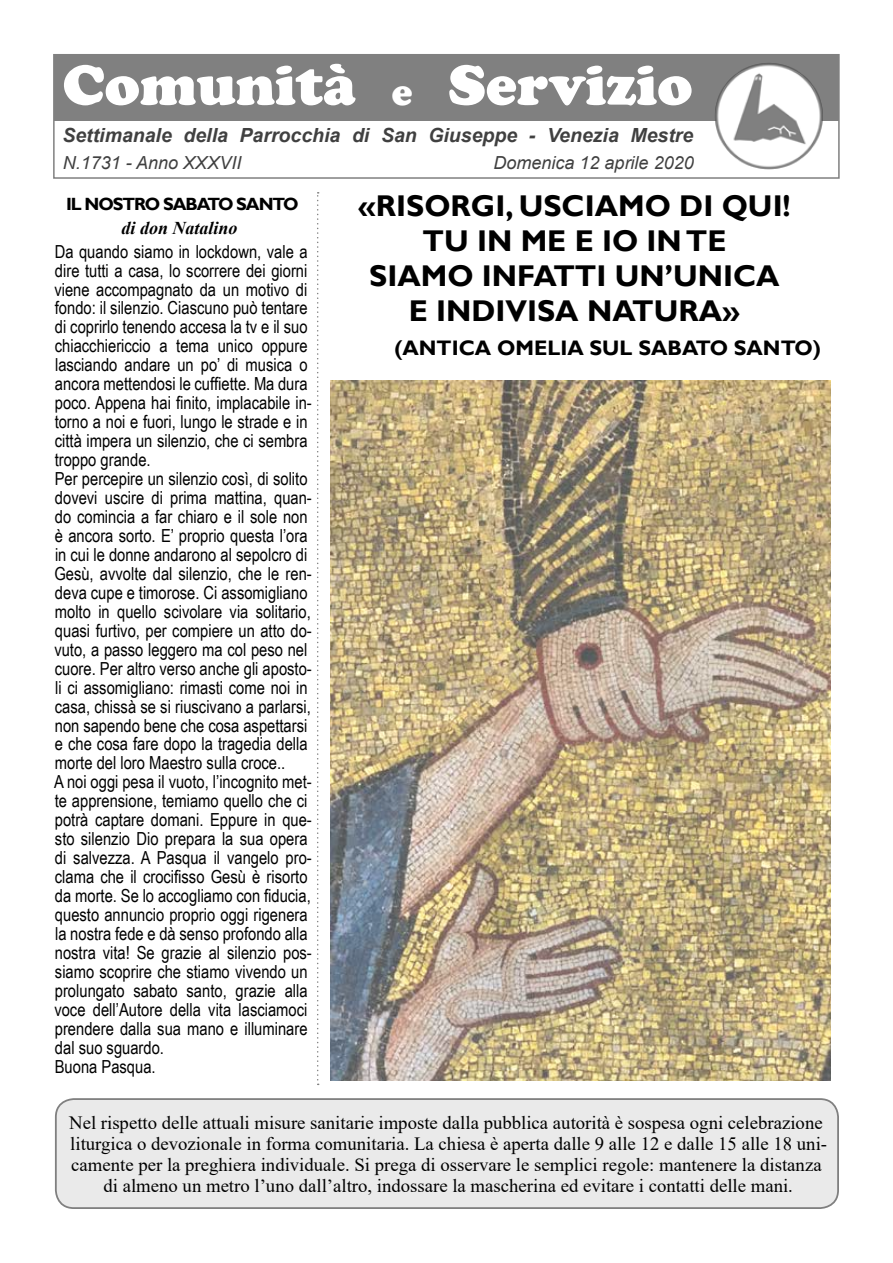
<style>
.page{position:relative;width:893px;height:1263px;background:#fff}
.page>*{position:absolute;margin:0;border:0;box-sizing:border-box;transform-origin:0 0}
.t1{font:900 58.5px "Cooper";color:#fff}
.t2{font:700 30px/34.8px "Gill Sans";color:#000;text-align:center}
.t3{font:700 21px "Gill Sans";color:#000}
.t4{font:italic 700 19.5px "Arial";color:#404040}
.t5{font:18.75px/21px "Times New Roman";color:#000;text-align:center}
.t6{font:18px/18.9px "Arial Narrow";color:#000}
.t7{font:italic 18px "Arial";color:#404040}
.t8{font:italic 700 18px "Times New Roman";color:#000}
.t9{font:700 17.7px "Gill Sans";letter-spacing:-.06em;color:#000}
.s1{font-size:39px}
</style>
<div class="page">
<svg style="left:317px;top:192px;width:2px;height:893px"></svg>
<div style="left:53px;top:54px;width:787px;height:125px;border:2px solid #808080"></div>
<div style="left:54px;top:54px;width:785px;height:66px;background:#808080"></div>
<img style="left:714px;top:63px;width:111px;height:107px">
<div style="left:56px;top:1099px;width:782px;height:109px;background:#eaeaea;border-radius:18px"></div>
<div style="left:55px;top:1098px;width:784px;height:111px;border:2px solid #808080;border-radius:18px"></div>
<img style="left:331px;top:380px;width:499px;height:701px">
<h1 class="t1" style="left:63px;top:51px;width:631px">Comunità <span class="s1">e</span> Servizio</h1>
<p class="t4" style="left:62px;top:122px;width:632px">Settimanale della Parrocchia di San Giuseppe - Venezia Mestre</p>
<p class="t7" style="left:63px;top:151px;width:180px">N.1731 - Anno XXXVII</p>
<p class="t7" style="left:494px;top:151px;width:202px">Domenica 12 aprile 2020</p>
<p class="t9" style="left:66px;top:193px;width:234px">IL NOSTRO SABATO SANTO</p>
<p class="t6" style="left:54px;top:241px;width:259px">Da quando siamo in lockdown, vale a dire tutti a casa, lo scorrere dei giorni viene accompagnato da un motivo di fondo: il silenzio. Ciascuno può tentare di coprirlo tenendo accesa la tv e il suo chiacchiericcio a tema unico oppure lasciando andare un po’ di musica o ancora mettendosi le cuffiette. Ma dura poco. Appena hai finito, implacabile in&shy;torno a noi e fuori, lungo le strade e in città impera un silenzio, che ci sembra troppo grande.<br>Per percepire un silenzio così, di solito dovevi uscire di prima mattina, quan&shy;do comincia a far chiaro e il sole non è ancora sorto. E’ proprio questa l’ora in cui le donne andarono al sepolcro di Gesù, avvolte dal silenzio, che le ren&shy;deva cupe e timorose. Ci assomigliano molto in quello scivolare via solitario, quasi furtivo, per compiere un atto do&shy;vuto, a passo leggero ma col peso nel cuore. Per altro verso anche gli aposto&shy;li ci assomigliano: rimasti come noi in casa, chissà se si riuscivano a parlarsi, non sapendo bene che cosa aspettarsi e che cosa fare dopo la tragedia della morte del loro Maestro sulla croce..<br>A noi oggi pesa il vuoto, l’incognito met&shy;te apprensione, temiamo quello che ci potrà captare domani. Eppure in que&shy;sto silenzio Dio prepara la sua opera di salvezza. A Pasqua il vangelo pro&shy;clama che il crocifisso Gesù è risorto da morte. Se lo accogliamo con fiducia, questo annuncio proprio oggi rigenera la nostra fede e dà senso profondo alla nostra vita! Se grazie al silenzio pos&shy;siamo scoprire che stiamo vivendo un prolungato sabato santo, grazie alla voce dell’Autore della vita lasciamoci prendere dalla sua mano e illuminare dal suo sguardo.<br>Buona Pasqua.</p>
<p class="t8" style="left:122px;top:216px;width:118px">di don Natalino</p>
<h2 class="t2" style="left:358px;top:190px;width:434px">«RISORGI, USCIAMO DI QUI!<br>TU IN ME E IO IN TE<br>SIAMO INFATTI UN’UNICA<br>E INDIVISA NATURA»</h2>
<p class="t3" style="left:394px;top:336px;width:428px">(ANTICA OMELIA SUL SABATO SANTO)</p>
<p class="t5" style="left:69px;top:1111px;width:759px">Nel rispetto delle attuali misure sanitarie imposte dalla pubblica autorità è sospesa ogni celebrazione liturgica o devozionale in forma comunitaria. La chiesa è aperta dalle 9 alle 12 e dalle 15 alle 18 uni&shy;camente per la preghiera individuale. Si prega di osservare le semplici regole: mantenere la distanza di almeno un metro l’uno dall’altro, indossare la mascherina ed evitare i contatti delle mani.</p>
</div>
